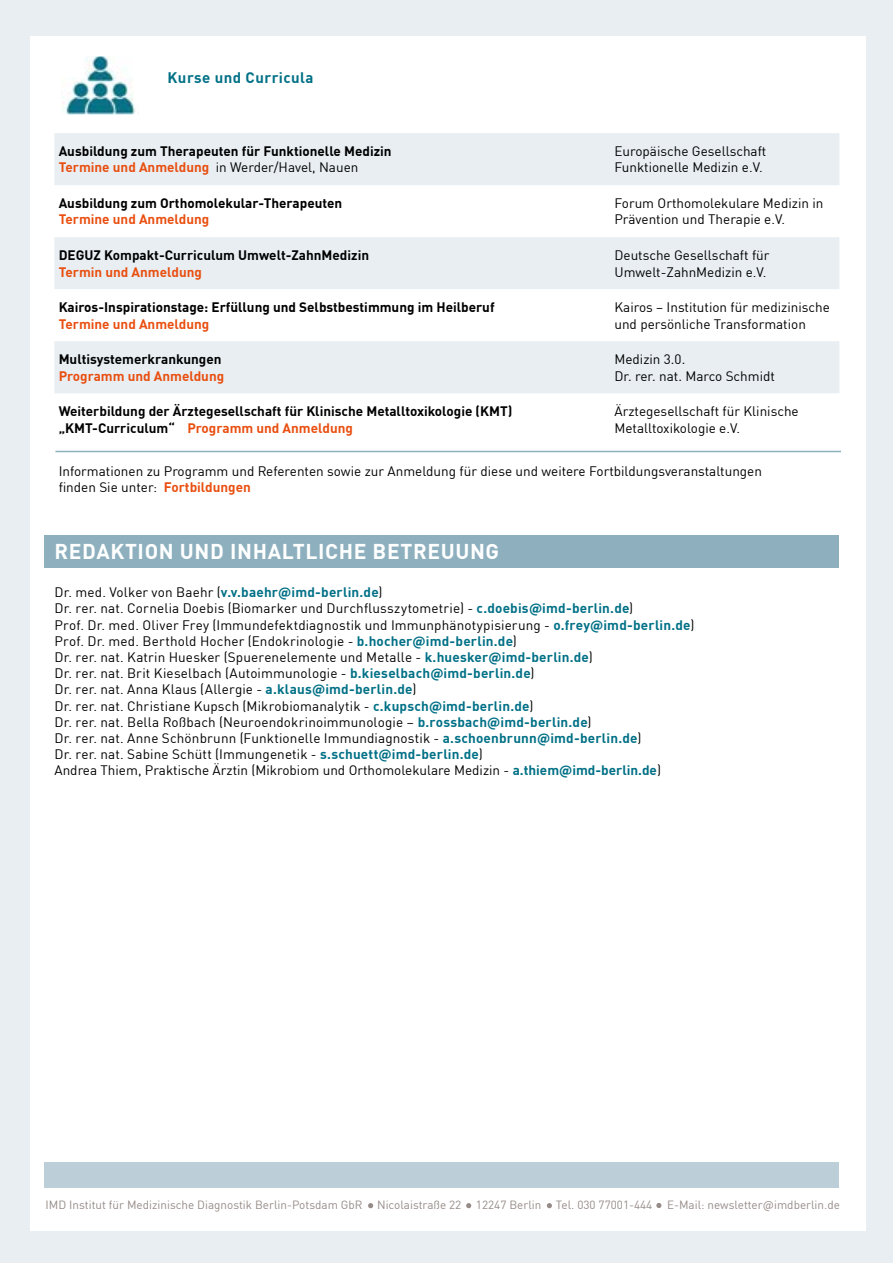
<style>
.page{position:relative;width:893px;height:1263px;background:#e8eef2}
.page>*{position:absolute;margin:0;border:0;box-sizing:border-box;transform-origin:0 0}
.t1{font:700 21px "DIN Offc";letter-spacing:.03em;color:#fff}
.t2{font:700 15px "DIN Pro";letter-spacing:.03em;color:#007086}
.t3{font:13.5px/16.2px "DIN Pro";letter-spacing:.005em;color:#000}
.t4{font:700 13.5px/16.2px "DIN Offc";color:#000}
.t5{font:700 13.5px/16.2px "DIN Pro";color:#000}
.t6{font:13.5px/16.2px "DIN Offc";color:#000}
.t7{font:700 13.5px "DIN Pro";color:#e94e0f}
.t8{font:11.7px "DIN Pro";color:#958b87}
.s1{font-family:"DIN Pro";color:#e94e0f}
.s2{font-weight:400}
.s3{color:#e94e0f}
.s4{font-weight:700;color:#e94e0f}
.s5{font-weight:700;color:#007086}
</style>
<div class="page">
<div style="left:30px;top:36px;width:836px;height:1194px;background:#fff"></div>
<div style="left:44px;top:535px;width:795px;height:33px;background:#8eb0be"></div>
<svg style="left:54px;top:133px;width:785px;height:156px;fill:#e8eef2"></svg>
<div style="left:54px;top:341px;width:785px;height:52px;background:#e8eef2"></div>
<div style="left:45px;top:1162px;width:794px;height:26px;background:#bcced7"></div>
<svg style="left:368px;top:1203px;width:5px;height:5px"></svg>
<svg style="left:466px;top:1203px;width:5px;height:5px"></svg>
<svg style="left:547px;top:1203px;width:5px;height:5px"></svg>
<svg style="left:656px;top:1203px;width:5px;height:5px"></svg>
<img style="left:62px;top:56px;width:73px;height:59px">
<hr style="left:55px;top:451px;width:786px;height:1px;background:#8eb0be">
<p class="t2" style="left:168px;top:66px;width:147px">Kurse und Curricula</p>
<p class="t4" style="left:59px;top:143px;width:334px">Ausbildung zum Therapeuten für Funktionelle Medizin<br><span class="s1">Termine und Anmeldung</span> <span class="s2">in Werder/Havel, Nauen</span></p>
<p class="t3" style="left:614px;top:142px;width:153px">Europäische Gesellschaft<br>Funktionelle Medizin e.V.</p>
<p class="t4" style="left:59px;top:195px;width:285px">Ausbildung zum Orthomolekular-Therapeuten</p>
<p class="t7" style="left:59px;top:209px;width:152px">Termine und Anmeldung</p>
<p class="t3" style="left:614px;top:194px;width:210px">Forum Orthomolekulare Medizin in<br>Prävention und Therapie e.V.</p>
<p class="t5" style="left:59px;top:246px;width:312px">DEGUZ Kompakt-Curriculum Umwelt-ZahnMedizin</p>
<p class="t7" style="left:59px;top:261px;width:145px">Termin und Anmeldung</p>
<p class="t3" style="left:614px;top:246px;width:157px">Deutsche Gesellschaft für<br>Umwelt-ZahnMedizin e.V.</p>
<p class="t4" style="left:59px;top:299px;width:437px">Kairos-Inspirationstage: Erfüllung und Selbstbestimmung im Heilberuf</p>
<p class="t7" style="left:59px;top:313px;width:152px">Termine und Anmeldung</p>
<p class="t6" style="left:614px;top:299px;width:217px">Kairos – Institution für medizinische und persönliche Transformation</p>
<p class="t5" style="left:59px;top:351px;width:164px">Multisystemerkrankungen</p>
<p class="t7" style="left:59px;top:365px;width:167px">Programm und Anmeldung</p>
<p class="t6" style="left:614px;top:351px;width:162px">Medizin 3.0.<br>Dr. rer. nat. Marco Schmidt</p>
<p class="t5" style="left:59px;top:403px;width:455px">Weiterbildung der Ärztegesellschaft für Klinische Metalltoxikologie (KMT) „KMT-Curriculum“ <span class="s3">Programm und Anmeldung</span></p>
<p class="t3" style="left:614px;top:403px;width:186px">Ärztegesellschaft für Klinische<br>Metalltoxikologie e.V.</p>
<p class="t3" style="left:59px;top:462px;width:705px">Informationen zu Programm und Referenten sowie zur Anmeldung für diese und weitere Fortbildungsveranstaltungen finden Sie unter: <span class="s4">Fortbildungen</span></p>
<h1 class="t1" style="left:54px;top:537px;width:446px">REDAKTION UND INHALTLICHE BETREUUNG</h1>
<p class="t3" style="left:54px;top:583px;width:641px">Dr. med. Volker von Baehr (<span class="s5">v.v.baehr@imd-berlin.de</span>)<br>Dr. rer. nat. Cornelia Doebis (Biomarker und Durchflusszytometrie) - <span class="s5">c.doebis@imd-berlin.de</span>)<br>Prof. Dr. med. Oliver Frey (Immundefektdiagnostik und Immunphänotypisierung - <span class="s5">o.frey@imd-berlin.de</span>)<br>Prof. Dr. med. Berthold Hocher (Endokrinologie - <span class="s5">b.hocher@imd-berlin.de</span>)<br>Dr. rer. nat. Katrin Huesker (Spuerenelemente und Metalle - <span class="s5">k.huesker@imd-berlin.de</span>)<br>Dr. rer. nat. Brit Kieselbach (Autoimmunologie - <span class="s5">b.kieselbach@imd-berlin.de</span>)<br>Dr. rer. nat. Anna Klaus (Allergie - <span class="s5">a.klaus@imd-berlin.de</span>)<br>Dr. rer. nat. Christiane Kupsch (Mikrobiomanalytik - <span class="s5">c.kupsch@imd-berlin.de</span>)<br>Dr. rer. nat. Bella Roßbach (Neuroendokrinoimmunologie – <span class="s5">b.rossbach@imd-berlin.de</span>)<br>Dr. rer. nat. Anne Schönbrunn (Funktionelle Immundiagnostik - <span class="s5">a.schoenbrunn@imd-berlin.de</span>)<br>Dr. rer. nat. Sabine Schütt (Immungenetik - <span class="s5">s.schuett@imd-berlin.de</span>)<br>Andrea Thiem, Praktische Ärztin (Mikrobiom und Orthomolekulare Medizin - <span class="s5">a.thiem@imd-berlin.de</span>)</p>
<p class="t8" style="left:46px;top:1196px;width:796px">IMD Institut für Medizinische Diagnostik Berlin-Potsdam GbR Nicolaistraße 22 12247 Berlin Tel. 030 77001-444 E-Mail: newsletter@imdberlin.de</p>
</div>
